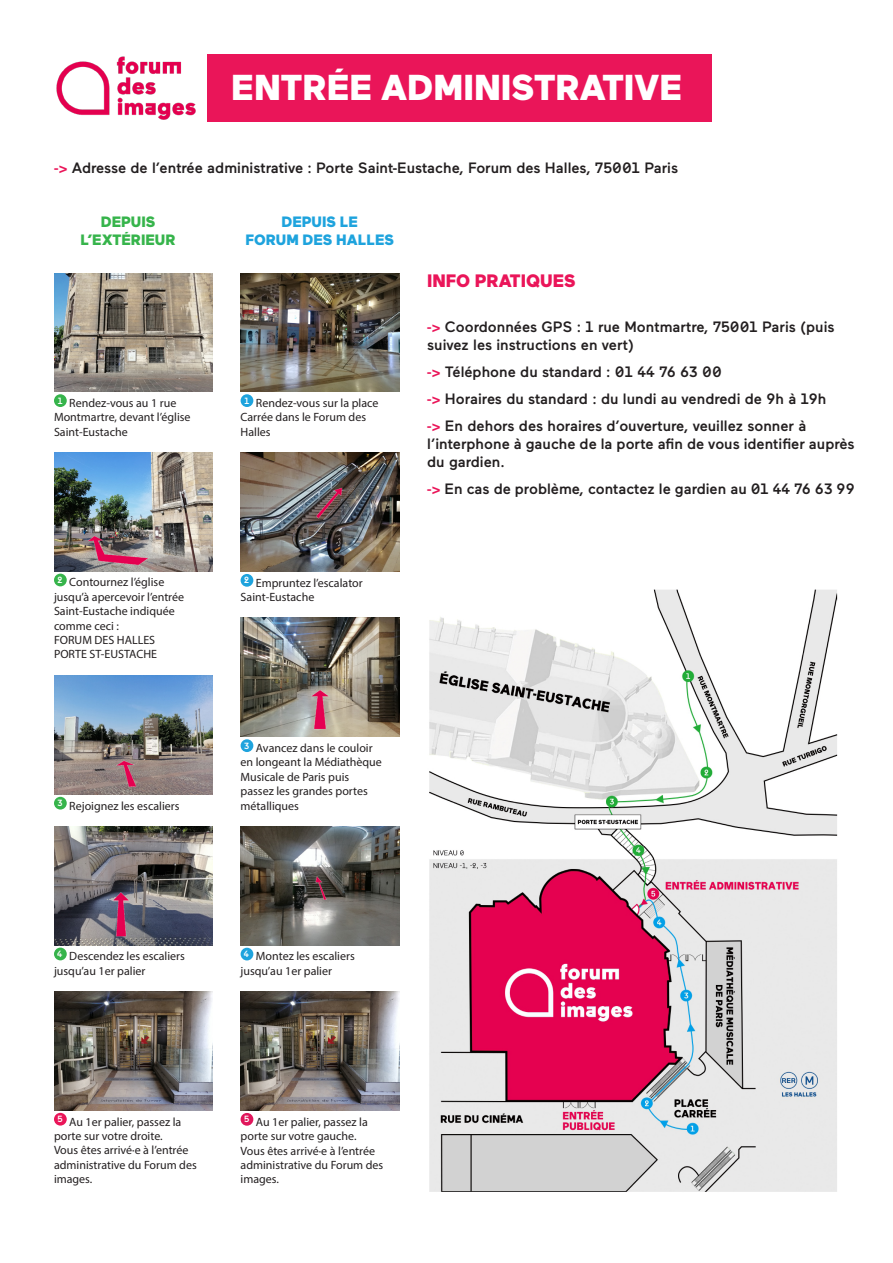
<style>
.page{position:relative;width:893px;height:1263px;background:#fff}
.page>*{position:absolute;margin:0;border:0;box-sizing:border-box;transform-origin:0 0}
.t1{font:900 36px "Maax";color:#fff}
.t2{font:900 18px "Maax";color:#ea1559}
.t3{font:500 15px "Maax";color:#231f20}
.t4{font:900 15px "Maax";color:#1ea3dd}
.t5{font:900 15px "Maax";color:#36b44b}
.t6{font:12px/14.4px "Myriad Pro";color:#231f20}
.t7{font:500 9px "Maax";color:#fff}
.s1{color:#ea1559}
</style>
<div class="page">
<div style="left:207px;top:54px;width:505px;height:67px;background:#ea1559"></div>
<img style="left:56px;top:56px;width:140px;height:64px">
<img style="left:54px;top:273px;width:158px;height:119px">
<div style="left:54px;top:394px;width:13px;height:13px;background:#36b44b;border-radius:50%"></div>
<img style="left:54px;top:453px;width:158px;height:118px">
<div style="left:54px;top:574px;width:13px;height:12px;background:#36b44b;border-radius:50%"></div>
<img style="left:54px;top:675px;width:158px;height:119px">
<div style="left:54px;top:797px;width:13px;height:12px;background:#36b44b;border-radius:50%"></div>
<img style="left:54px;top:826px;width:158px;height:119px">
<div style="left:54px;top:948px;width:13px;height:12px;background:#36b44b;border-radius:50%"></div>
<img style="left:54px;top:991px;width:158px;height:119px">
<div style="left:54px;top:1113px;width:13px;height:12px;background:#ea1559;border-radius:50%"></div>
<img style="left:241px;top:273px;width:158px;height:119px">
<div style="left:241px;top:394px;width:12px;height:13px;background:#1ea3dd;border-radius:50%"></div>
<img style="left:241px;top:453px;width:158px;height:118px">
<div style="left:241px;top:574px;width:12px;height:13px;background:#1ea3dd;border-radius:50%"></div>
<img style="left:241px;top:618px;width:158px;height:119px">
<div style="left:241px;top:739px;width:12px;height:13px;background:#1ea3dd;border-radius:50%"></div>
<img style="left:241px;top:826px;width:158px;height:119px">
<div style="left:241px;top:948px;width:12px;height:12px;background:#1ea3dd;border-radius:50%"></div>
<img style="left:241px;top:992px;width:158px;height:118px">
<div style="left:241px;top:1113px;width:12px;height:13px;background:#e0165b;border-radius:50%"></div>
<img style="left:429px;top:589px;width:409px;height:603px">
<p class="t1" style="left:231px;top:63px;width:452px">ENTRÉE ADMINISTRATIVE</p>
<p class="t3" style="left:54px;top:158px;width:626px"><span class="s1">-&gt;</span> Adresse de l’entrée administrative : Porte Saint-Eustache, Forum des Halles, 75001 Paris</p>
<p class="t5" style="left:101px;top:212px;width:56px">DEPUIS</p>
<p class="t5" style="left:81px;top:230px;width:96px">L’EXTÉRIEUR</p>
<p class="t4" style="left:282px;top:212px;width:78px">DEPUIS LE</p>
<p class="t4" style="left:246px;top:230px;width:150px">FORUM DES HALLES</p>
<p class="t7" style="left:58px;top:395px;width:6px">1</p>
<p class="t6" style="left:54px;top:396px;width:138px;text-align:center">Rendez-vous au 1 rue<br>Montmartre, devant l’église</p>
<p class="t6" style="left:54px;top:424px;width:75px">Saint-Eustache</p>
<p class="t7" style="left:244px;top:395px;width:6px">1</p>
<p class="t6" style="left:241px;top:396px;width:139px;text-indent:15px">Rendez-vous sur la place<br>Carrée dans le Forum des<br>Halles</p>
<p class="t2" style="left:427px;top:269px;width:150px">INFO PRATIQUES</p>
<p class="t3" style="left:427px;top:317px;width:409px"><span class="s1">-&gt;</span> Coordonnées GPS : 1 rue Montmartre, 75001 Paris (puis</p>
<p class="t3" style="left:427px;top:335px;width:208px">suivez les instructions en vert)</p>
<p class="t3" style="left:427px;top:362px;width:296px"><span class="s1">-&gt;</span> Téléphone du standard : 01 44 76 63 00</p>
<p class="t3" style="left:427px;top:389px;width:401px"><span class="s1">-&gt;</span> Horaires du standard : du lundi au vendredi de 9h à 19h</p>
<p class="t3" style="left:427px;top:416px;width:381px"><span class="s1">-&gt;</span> En dehors des horaires d’ouverture, veuillez sonner à</p>
<p class="t3" style="left:427px;top:434px;width:429px">l’interphone à gauche de la porte afin de vous identifier auprès</p>
<p class="t3" style="left:427px;top:452px;width:79px">du gardien.</p>
<p class="t3" style="left:427px;top:479px;width:429px"><span class="s1">-&gt;</span> En cas de problème, contactez le gardien au 01 44 76 63 99</p>
<p class="t7" style="left:58px;top:574px;width:6px">2</p>
<p class="t6" style="left:54px;top:575px;width:132px;text-indent:15px">Contournez l’église jusqu’à apercevoir l’entrée<br>Saint-Eustache indiquée comme ceci :</p>
<p class="t6" style="left:54px;top:633px;width:103px">FORUM DES HALLES</p>
<p class="t6" style="left:54px;top:647px;width:105px">PORTE ST-EUSTACHE</p>
<p class="t7" style="left:244px;top:574px;width:6px">2</p>
<p class="t6" style="left:241px;top:575px;width:124px;text-indent:15px">Empruntez l’escalator<br>Saint-Eustache</p>
<p class="t7" style="left:58px;top:797px;width:7px">3</p>
<p class="t6" style="left:69px;top:798px;width:112px">Rejoignez les escaliers</p>
<p class="t7" style="left:244px;top:740px;width:7px">3</p>
<p class="t6" style="left:241px;top:741px;width:143px;text-indent:15px">Avancez dans le couloir en longeant la Médiathèque<br>Musicale de Paris puis passez les grandes portes métalliques</p>
<p class="t7" style="left:57px;top:948px;width:7px">4</p>
<p class="t6" style="left:69px;top:949px;width:117px">Descendez les escaliers</p>
<p class="t6" style="left:54px;top:963px;width:93px">jusqu’au 1er palier</p>
<p class="t7" style="left:244px;top:948px;width:7px">4</p>
<p class="t6" style="left:241px;top:949px;width:116px;text-indent:15px">Montez les escaliers jusqu’au 1er palier</p>
<p class="t7" style="left:58px;top:1113px;width:7px">5</p>
<p class="t6" style="left:54px;top:1114px;width:129px;text-indent:15px">Au 1er palier, passez la porte sur votre droite.</p>
<p class="t6" style="left:54px;top:1143px;width:144px">Vous êtes arrivé·e à l’entrée administrative du Forum des images.</p>
<p class="t7" style="left:244px;top:1113px;width:7px">5</p>
<p class="t6" style="left:241px;top:1114px;width:129px;text-indent:15px">Au 1er palier, passez la porte sur votre gauche.</p>
<p class="t6" style="left:241px;top:1143px;width:144px">Vous êtes arrivé·e à l’entrée administrative du Forum des images.</p>
</div>
